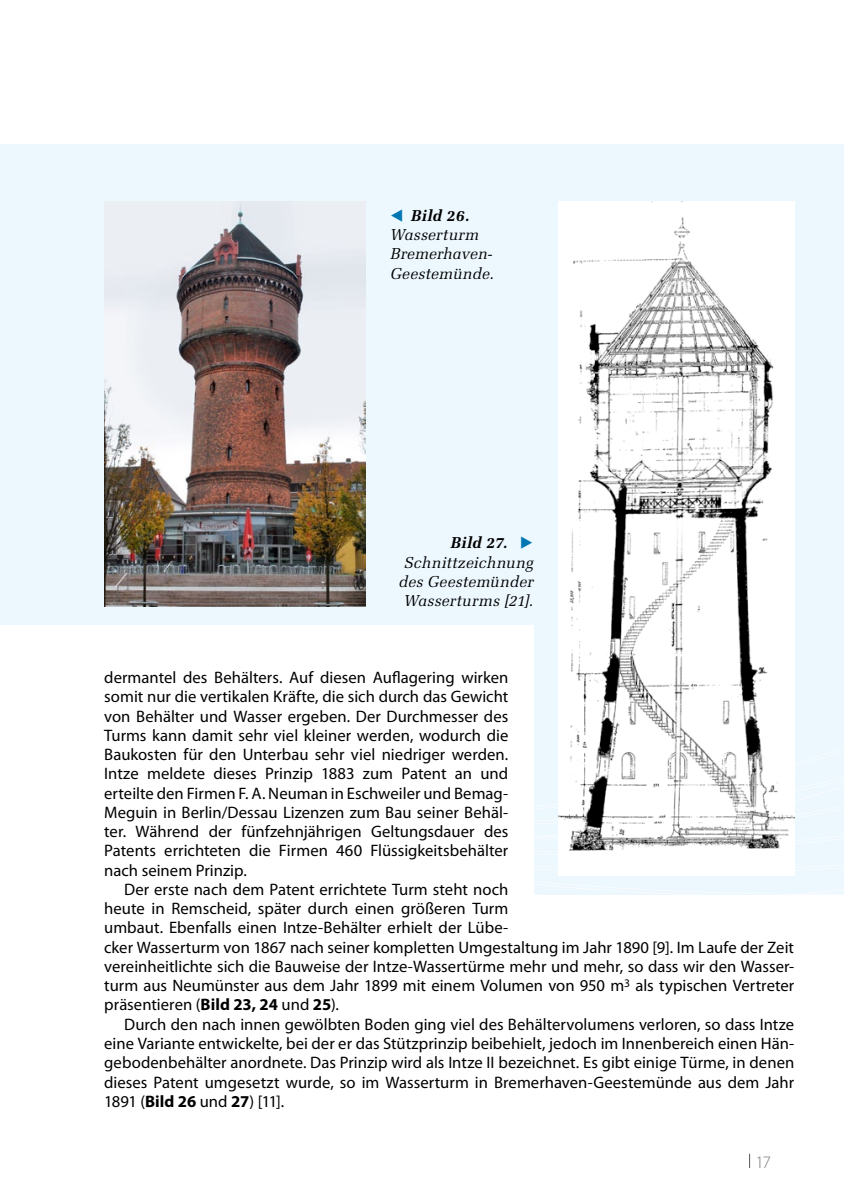
<style>
.page{position:relative;width:844px;height:1191px;background:#fff}
.page>*{position:absolute;margin:0;border:0;box-sizing:border-box;transform-origin:0 0}
.t1{font:300 17.5px "Myriad Pro";color:#7b7b7a}
.t2{font:16.62px/19.2px "Myriad Pro";color:#000;text-align:justify}
.t3{font:italic 15.75px/19.2px "Melior LT Std";letter-spacing:.01em;color:#000}
.t4{font:italic 700 15.75px "Melior LT Std";letter-spacing:.015em;color:#000}
.s1{font-weight:700}
</style>
<div class="page">
<svg style="left:749px;top:1153px;width:1px;height:14px"></svg>
<div style="left:0;top:144px;width:843px;height:808px;background:#ecf7fe"></div>
<div style="left:0;top:625px;width:533px;height:481px;background:#fff"></div>
<img style="left:104px;top:202px;width:261px;height:404px">
<div style="left:533px;top:895px;width:310px;height:211px;background:#fff"></div>
<div style="left:558px;top:202px;width:236px;height:673px;background:#fff"></div>
<img style="left:558px;top:202px;width:236px;height:649px">
<p class="t4" style="left:411px;top:206px;width:60px">Bild 26.</p>
<p class="t3" style="left:390px;top:225px;width:105px">Wasserturm<br>Bremerhaven-<br>Geestemünde.</p>
<p class="t4" style="left:451px;top:533px;width:58px">Bild 27.</p>
<p class="t3" style="left:398px;top:552px;width:136px;text-align:center">Schnittzeichnung des Geestemünder<br>Wasserturms [21].</p>
<p class="t2" style="left:104px;top:667px;width:405px">dermantel des Behälters. Auf diesen Auflagering wirken somit nur die vertikalen Kräfte, die sich durch das Gewicht von Behälter und Wasser ergeben. Der Durchmesser des Turms kann damit sehr viel kleiner werden, wodurch die Baukosten für den Unterbau sehr viel niedriger werden.<br>Intze meldete dieses Prinzip 1883 zum Patent an und erteilte den Firmen F. A. Neuman in Eschweiler und Bemag-Meguin in Berlin/Dessau Lizenzen zum Bau seiner Behäl&shy;ter. Während der fünfzehnjährigen Geltungsdauer des Patents errichteten die Firmen 460 Flüssigkeitsbehälter nach seinem Prinzip.</p>
<p class="t2" style="left:104px;top:879px;width:691px;text-align:left;text-indent:20px">Der erste nach dem Patent errichtete Turm steht noch<br>heute in Remscheid, später durch einen größeren Turm<br>umbaut. Ebenfalls einen Intze-Behälter erhielt der Lübe-<br>cker Wasserturm von 1867 nach seiner kompletten Umgestaltung im Jahr 1890 [9]. Im Laufe der Zeit vereinheitlichte sich die Bauweise der Intze-Wassertürme mehr und mehr, so dass wir den Wasser&shy;turm aus Neumünster aus dem Jahr 1899 mit einem Volumen von 950 m<sup>3</sup> als typischen Vertreter präsentieren (<span class="s1">Bild 23, 24</span> und <span class="s1">25</span>).</p>
<p class="t2" style="left:104px;top:1014px;width:691px;text-indent:20px">Durch den nach innen gewölbten Boden ging viel des Behältervolumens verloren, so dass Intze eine Variante entwickelte, bei der er das Stützprinzip beibehielt, jedoch im Innenbereich einen Hän&shy;gebodenbehälter anordnete. Das Prinzip wird als Intze II bezeichnet. Es gibt einige Türme, in denen dieses Patent umgesetzt wurde, so im Wasserturm in Bremerhaven-Geestemünde aus dem Jahr 1891 (<span class="s1">Bild 26</span> und <span class="s1">27</span>) [11].</p>
<p class="t1" style="left:755px;top:1152px;width:17px">17</p>
</div>
